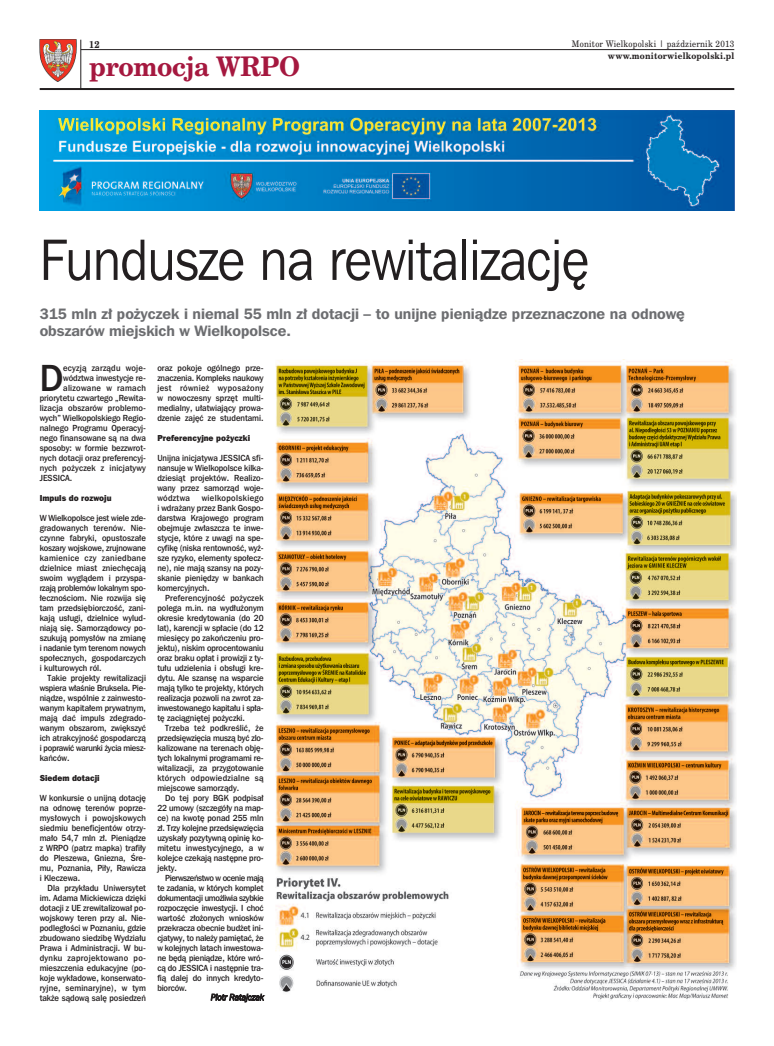
<style>
.page{position:relative;width:774px;height:1046px;background:#fff}
.page>*{position:absolute;margin:0;border:0;box-sizing:border-box;transform-origin:0 0}
.t1{font:58px "Frnk Goth ITC Bk PL";letter-spacing:-.01em;color:#231f20;scale:.9 1}
.t2{font:37.6px "Frnk Goth ITC Md PL";color:#231f20;scale:.93 1}
.t3{font:700 27px "New Brunswick";letter-spacing:-.015em;color:#a5183f;scale:.93 1}
.t4{font:15px/17px "Frnk Goth ITC Dm PL";color:#6c6d70}
.t5{font:700 10px "New Brunswick";color:#231f20;scale:.9 1}
.t6{font:9px "New Brunswick";letter-spacing:.025em;color:#231f20;scale:.9 1}
.t7{font:700 9px "New Brunswick";letter-spacing:.025em;color:#231f20;scale:.9 1}
.t8{font:italic 9px "Frnk Goth ITC Bk PL";letter-spacing:.005em;color:#231f20;scale:.93 1}
.t9{font:8.8px/10px "Frnk Goth ITC Md PL";color:#231f20;text-align:justify;scale:.93 1}
.t10{font:8.8px "Frnk Goth ITC Md PL";letter-spacing:.02em;color:#231f20;scale:.93 1}
.t11{font:8.8px "Frnk Goth ITC Md PL";letter-spacing:.025em;color:#231f20;scale:.93 1}
.t12{font:8.8px "Frnk Goth ITC Md PL";letter-spacing:.04em;color:#231f20;scale:.93 1}
.t13{font:8.6px "Frnk Goth ITC Hv PL";color:#231f20;scale:.95 1}
</style>
<div class="page">
<hr style="left:40px;top:88px;width:694px;height:2px;background:#231f20">
<hr style="left:81px;top:49px;width:653px;height:1px;background:#231f20">
<img style="left:40px;top:40px;width:37px;height:42px">
<hr style="left:81px;top:40px;width:1px;height:49px;background:#231f20">
<img style="left:40px;top:111px;width:694px;height:99px">
<img style="left:275px;top:359px;width:461px;height:641px">
<p class="t5" style="left:89px;top:38px;width:13px">12</p>
<h3 class="t3" style="left:89px;top:50px;width:228px">promocja WRPO</h3>
<p class="t6" style="left:572px;top:38px;width:182px">Monitor Wielkopolski | październik 2013</p>
<p class="t7" style="left:608px;top:50px;width:142px">www.monitorwielkopolski.pl</p>
<h1 class="t1" style="left:40px;top:240px;width:612px">Fundusze na rewitalizację</h1>
<h3 class="t4" style="left:40px;top:307px;width:647px">315 mln zł pożyczek i niemal 55 mln zł dotacji – to unijne pieniądze przeznaczone na odnowę obszarów miejskich w Wielkopolsce.</h3>
<h2 class="t2" style="left:40px;top:364px;width:27px">D</h2>
<p class="t11" style="left:63px;top:364px;width:91px">ecyzją zarządu woje-</p>
<p class="t9" style="left:157px;top:363px;width:116px">oraz pokoje ogólnego prze&shy;znaczenia. Kompleks naukowy jest również wyposażony w nowoczesny sprzęt multi&shy;medialny, ułatwiający prowa&shy;dzenie zajęć ze studentami.</p>
<p class="t13" style="left:157px;top:435px;width:99px">Preferencyjne pożyczki</p>
<p class="t9" style="left:157px;top:453px;width:116px">Unijna inicjatywa JESSICA sfi&shy;nansuje w Wielkopolsce kilka&shy;dziesiąt projektów. Realizo&shy;wany przez samorząd woje&shy;wództwa</p>
<p class="t9" style="left:63px;top:373px;width:91px">wództwa inwestycje re-</p>
<p class="t12" style="left:63px;top:384px;width:91px">alizowane w ramach</p>
<p class="t9" style="left:40px;top:393px;width:116px">priorytetu czwartego „Rewita-</p>
<p class="t9" style="left:40px;top:403px;width:116px">lizacja obszarów problemo-</p>
<p class="t9" style="left:40px;top:413px;width:116px">wych” Wielkopolskiego Regio-</p>
<p class="t9" style="left:40px;top:423px;width:116px">nalnego Programu Operacyj-</p>
<p class="t9" style="left:40px;top:433px;width:116px">nego finansowane są na dwa</p>
<p class="t9" style="left:40px;top:443px;width:116px">sposoby: w formie bezzwrot-</p>
<p class="t9" style="left:40px;top:453px;width:116px">nych dotacji oraz preferencyj-</p>
<p class="t10" style="left:40px;top:464px;width:116px">nych pożyczek z inicjatywy</p>
<p class="t9" style="left:40px;top:473px;width:37px">JESSICA.</p>
<p class="t13" style="left:40px;top:495px;width:77px">Impuls do rozwoju</p>
<p class="t9" style="left:40px;top:513px;width:116px">W Wielkopolsce jest wiele zde&shy;gradowanych terenów. Nie&shy;czynne fabryki, opustoszałe koszary wojskowe, zrujnowane kamienice czy zaniedbane dzielnice miast zniechęcają swoim wyglądem i przyspa&shy;rzają problemów lokalnym spo&shy;łecznościom. Nie rozwija się tam przedsiębiorczość, zani&shy;kają usługi, dzielnice wylud&shy;niają się. Samorządowcy po&shy;szukują pomysłów na zmianę i nadanie tym terenom nowych społecznych, gospodarczych i kulturowych ról.</p>
<p class="t9" style="left:40px;top:673px;width:116px;text-indent:8px">Takie projekty rewitalizacji wspiera właśnie Bruksela. Pie&shy;niądze, wspólnie z zainwesto&shy;wanym kapitałem prywatnym, mają dać impuls zdegrado&shy;wanym obszarom, zwiększyć ich atrakcyjność gospodarczą i poprawić warunki życia miesz&shy;kańców.</p>
<p class="t13" style="left:40px;top:775px;width:65px">Siedem dotacji</p>
<p class="t9" style="left:40px;top:793px;width:116px">W konkursie o unijną dotację na odnowę terenów poprze&shy;mysłowych i powojskowych siedmiu beneficjentów otrzy&shy;mało 54,7 mln zł. Pieniądze z WRPO (patrz mapka) trafiły do Pleszewa, Gniezna, Śre&shy;mu, Poznania, Piły, Rawicza i Kleczewa.</p>
<p class="t9" style="left:40px;top:883px;width:116px;text-indent:8px">Dla przykładu Uniwersytet im. Adama Mickiewicza dzięki dotacji z UE zrewitalizował po&shy;wojskowy teren przy al. Nie&shy;podległości w Poznaniu, gdzie zbudowano siedzibę Wydziału Prawa i Administracji. W bu&shy;dynku zaprojektowano po&shy;mieszczenia edukacyjne (po&shy;koje wykładowe, konserwato&shy;ryjne, seminaryjne), w tym także sądową salę posiedzeń</p>
<p class="t9" style="left:157px;top:493px;width:116px;text-indent:44px">wielkopolskiego i wdrażany przez Bank Gospo&shy;darstwa Krajowego program obejmuje zwłaszcza te inwe&shy;stycje, które z uwagi na spe&shy;cyfikę (niska rentowność, wyż&shy;sze ryzyko, elementy społecz&shy;ne), nie mają szansy na pozy&shy;skanie pieniędzy w bankach komercyjnych.</p>
<p class="t9" style="left:157px;top:593px;width:116px;text-indent:8px">Preferencyjność pożyczek polega m.in. na wydłużonym okresie kredytowania (do 20 lat), karencji w spłacie (do 12 miesięcy po zakończeniu pro&shy;jektu), niskim oprocentowaniu oraz braku opłat i prowizji z ty&shy;tułu udzielenia i obsługi kre&shy;dytu. Ale szansę na wsparcie mają tylko te projekty, których realizacja pozwoli na zwrot za&shy;inwestowanego kapitału i spła&shy;tę zaciągniętej pożyczki.</p>
<p class="t9" style="left:157px;top:723px;width:116px;text-indent:8px">Trzeba też podkreślić, że przedsięwzięcia muszą być zlo&shy;kalizowane na terenach obję&shy;tych lokalnymi programami re&shy;witalizacji, za przygotowanie których odpowiedzialne są miejscowe samorządy.</p>
<p class="t9" style="left:157px;top:793px;width:116px;text-indent:8px">Do tej pory BGK podpisał 22 umowy (szczegóły na map&shy;ce) na kwotę ponad 255 mln zł. Trzy kolejne przedsięwzięcia uzyskały pozytywną opinię ko&shy;mitetu inwestycyjnego, a w kolejce czekają następne pro&shy;jekty.</p>
<p class="t9" style="left:157px;top:873px;width:116px;text-indent:8px">Pierwszeństwo w ocenie mają te zadania, w których komplet dokumentacji umożliwia szybkie rozpoczęcie inwestycji. I choć wartość złożonych wniosków przekracza obecnie budżet ini&shy;cjatywy, to należy pamiętać, że w kolejnych latach inwestowa&shy;ne będą pieniądze, które wró&shy;cą do JESSICA i następnie tra&shy;fią dalej do innych kredyto&shy;biorców.</p>
<p class="t8" style="left:211px;top:994px;width:58px">Piotr Ratajczak</p>
</div>
